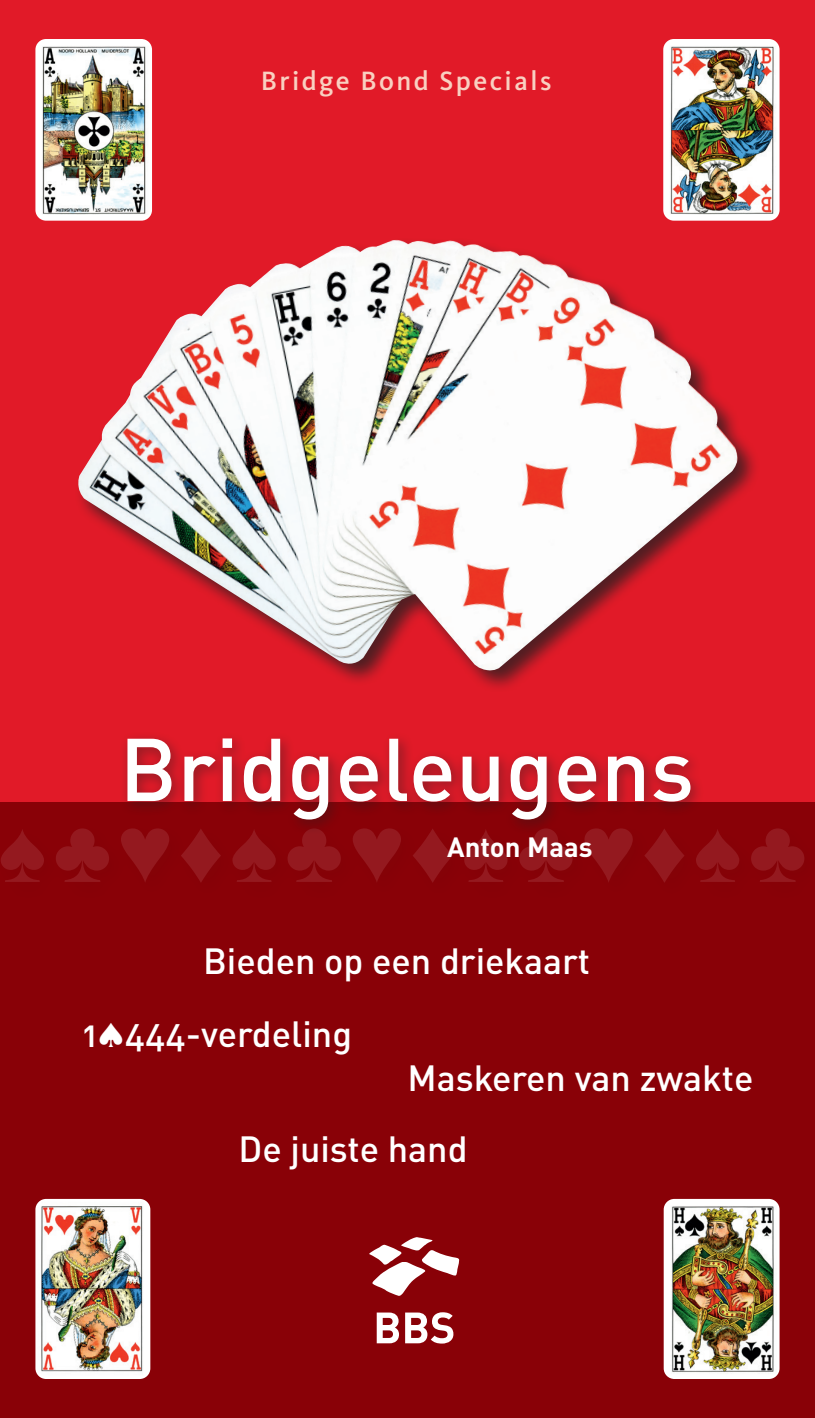
<style>
.page{position:relative;width:815px;height:1418px;background:#fff}
.page>*{position:absolute;margin:0;border:0;box-sizing:border-box;transform-origin:0 0}
.t1{font:500 87.5px "DIN Pro";color:#fff}
.t2{font:76px "Zapf Dingbats ITC";color:#fff}
.t3{font:500 36px/70.8px "DIN Pro";color:#fff}
.t4{font:500 27.5px "Kievit Pro";letter-spacing:.09em;color:#f9d0c1}
.t5{font:700 27.5px "DIN Pro";color:#fff}
</style>
<div class="page">
<div style="left:0;top:801px;width:815px;height:616px;background:#890107"></div>
<div style="left:0;top:0;width:815px;height:801px;background:#e11a28"></div>
<svg style="left:369px;top:1237px;width:91px;height:58px"></svg>
<svg style="left:377px;top:1312px;width:22px;height:31px"></svg>
<svg style="left:405px;top:1312px;width:48px;height:31px"></svg>
<img style="left:35px;top:39px;width:117px;height:182px">
<img style="left:35px;top:1198px;width:115px;height:180px">
<img style="left:663px;top:39px;width:117px;height:182px">
<img style="left:664px;top:1198px;width:116px;height:180px">
<div style="left:74px;top:236px;width:686px;height:456px;background:#231f20;opacity:.75"></div>
<img style="left:78px;top:240px;width:660px;height:431px">
<div style="left:119px;top:731px;width:586px;height:104px;background:#231f20;opacity:.45"></div>
<p class="t4" style="left:261px;top:64px;width:292px">Bridge Bond Specials</p>
<h1 class="t1" style="left:119px;top:698px;width:576px">Bridgeleugens</h1>
<h2 class="t2" style="left:-1px;top:820px;width:810px">♠♣♥♦♠♣♥♦♠♣♥♦♠♣</h2>
<p class="t5" style="left:447px;top:824px;width:147px">Anton Maas</p>
<p class="t3" style="left:203px;top:921px;width:389px">Bieden op een driekaart</p>
<p class="t3" style="left:83px;top:994px;width:271px">1♠444-verdeling</p>
<p class="t3" style="left:238px;top:1038px;width:516px;text-indent:169px">Maskeren van zwakte<br>De juiste hand</p>
</div>
